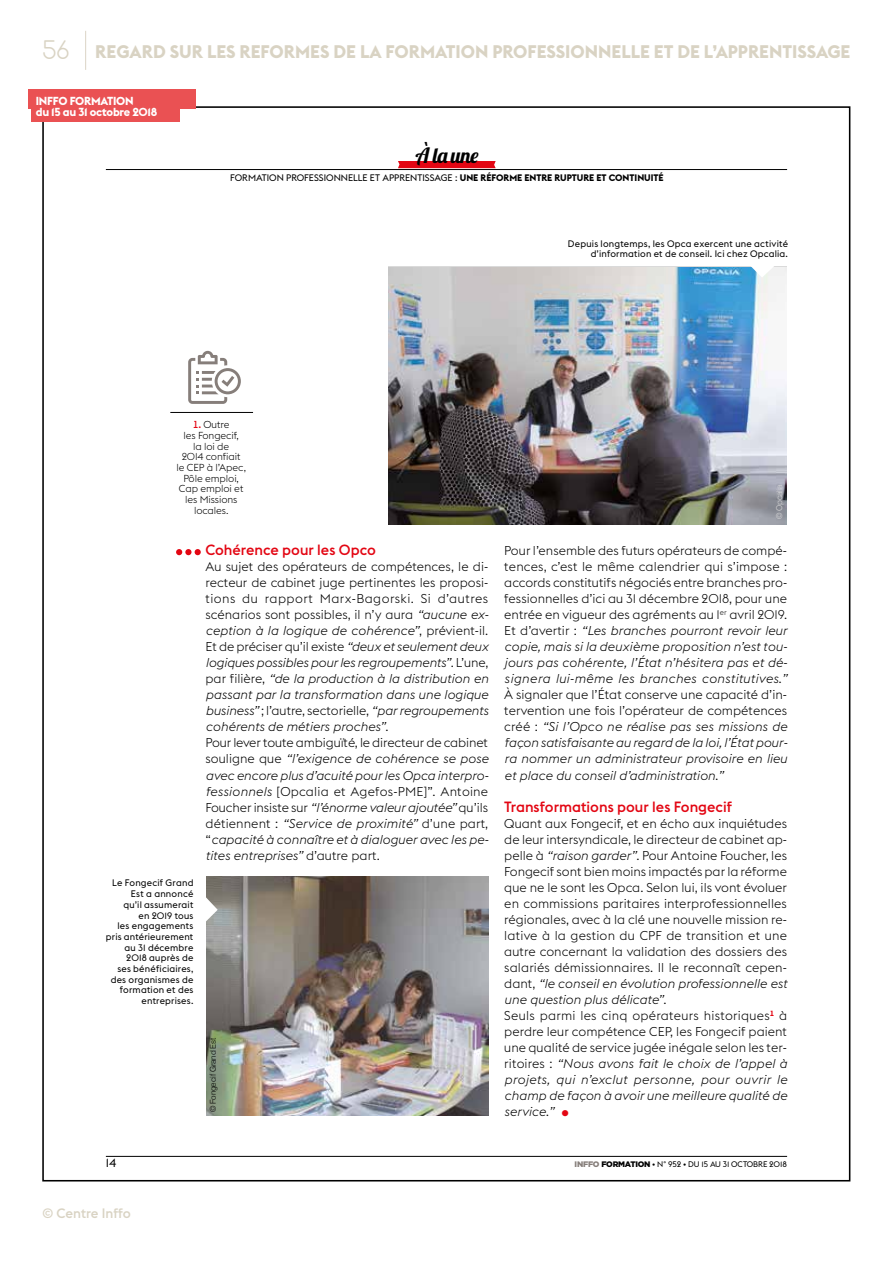
<style>
.page{position:relative;width:893px;height:1263px;background:#fff}
.page>*{position:absolute;margin:0;border:0;box-sizing:border-box;transform-origin:0 0}
.t1{font:300 24px "Comfortaa";color:#d9d3c3}
.t2{font:21px "Lobster 1.4";color:#000}
.t3{font:700 18px "Euclid Flex";color:#d9d3c3}
.t4{font:500 14.7px "Euclid Flex";color:#e30613}
.t5{font:500 13.5px "Euclid Flex";color:#d9d3c3}
.t6{font:300 12.75px/16px "Euclid Flex";color:#000;text-align:justify}
.t7{font:italic 300 12.75px/16px "Euclid Flex";color:#000;text-align:justify}
.t8{font:12px "Euclid Flex";color:#000}
.t9{font:700 11.55px/11.6px "Euclid Flex";letter-spacing:-.02em;color:#fff}
.t10{font:300 10.05px/10.6px "Euclid Flex";letter-spacing:-.01em;color:#000;text-align:center}
.t11{font:9.3px/10.6px "Euclid Flex";letter-spacing:.02em;color:#000;text-align:right}
.t12{font:9.3px/10.6px "Euclid Flex";color:#000;text-align:right}
.t13{font:7.95px "Euclid Flex";letter-spacing:-.01em;color:#000}
.t14{font:300 7.95px "Helvetica";letter-spacing:-.025em;color:#000}
.t15{font:300 7.95px "Helvetica";letter-spacing:-.025em;color:#dadada}
.s1{font-weight:700}
.s2{font-weight:500;color:#e30613}
.s3{font-style:normal}
.s4{font-style:italic}
.s5{font-size:22.65px;color:#e30613}
.s6{font-family:"Gotham";font-weight:900;color:#867e7a}
.s7{font-family:"Gotham";font-weight:900}
</style>
<div class="page">
<hr style="left:85px;top:31px;width:1px;height:39px;background:#dfd9cc">
<div style="left:28px;top:89px;width:167px;height:20px;background:#ea5153"></div>
<div style="left:31px;top:102px;width:149px;height:20px;background:#ea5153"></div>
<svg style="left:398px;top:161px;width:98px;height:7px"></svg>
<hr style="left:415px;top:161px;width:64px;height:4px;background:#e30613">
<hr style="left:106px;top:169px;width:681px;height:1px;background:#000">
<hr style="left:106px;top:1156px;width:681px;height:1px;background:#000">
<img style="left:207px;top:876px;width:281px;height:239px">
<img style="left:389px;top:267px;width:398px;height:257px">
<svg style="left:749px;top:266px;width:27px;height:12px"></svg>
<svg style="left:206px;top:896px;width:12px;height:26px"></svg>
<svg style="left:176px;top:549px;width:25px;height:6px"></svg>
<hr style="left:170px;top:412px;width:83px;height:1px;background:#000">
<svg style="left:188px;top:351px;width:53px;height:53px"></svg>
<h1 class="t1" style="left:43px;top:34px;width:29px">56</h1>
<p class="t9" style="left:36px;top:95px;width:123px">INFFO FORMATION<br>du 15 au 31 octobre 2018</p>
<h3 class="t3" style="left:95px;top:41px;width:757px">REGARD SUR LES REFORMES DE LA FORMATION PROFESSIONNELLE ET DE L’APPRENTISSAGE</h3>
<h2 class="t2" style="left:415px;top:142px;width:65px">À la une</h2>
<p class="t12" style="left:230px;top:173px;width:435px">FORMATION PROFESSIONNELLE ET APPRENTISSAGE : <span class="s1">UNE RÉFORME ENTRE RUPTURE ET CONTINUITÉ</span></p>
<p class="t12" style="left:568px;top:238px;width:222px">Depuis longtemps, les Opca exercent une activité d’information et de conseil. Ici chez Opcalia.</p>
<p class="t10" style="left:176px;top:419px;width:71px"><span class="s2">1.</span> Outre<br>les Fongecif,<br>la loi de<br>2014 confiait<br>le CEP à l’Apec,<br>Pôle emploi,<br>Cap emploi et les Missions locales.</p>
<p class="t11" style="left:106px;top:878px;width:89px">Le Fongecif Grand<br>Est a annoncé<br>qu’il assumerait<br>en 2019 tous<br>les engagements pris antérieurement au 31 décembre<br>2018 auprès de<br>ses bénéficiaires, des organismes de formation et des entreprises.</p>
<p class="t4" style="left:205px;top:541px;width:172px">Cohérence pour les Opco</p>
<p class="t7" style="left:205px;top:559px;width:284px;text-align:left"><span class="s3">Au sujet des opérateurs de compétences, le di&shy;recteur de cabinet juge pertinentes les proposi&shy;tions du rapport Marx-Bagorski. Si d’autres scénarios sont possibles, il n’y aura</span> “aucune ex&shy;ception à la logique de cohérence”<span class="s3">, prévient-il.<br>Et de préciser qu’il existe</span> “deux et seulement deux logiques possibles pour les regroupements”<span class="s3">. L’une, par filière,</span> “de la production à la distribution en passant par la transformation dans une logique business” <span class="s3">; l’autre, sectorielle,</span> “par regroupements cohérents de métiers proches”<span class="s3">.<br>Pour lever toute ambiguïté, le directeur de cabinet souligne que</span> “l’exigence de cohérence se pose avec encore plus d’acuité pour les Opca interpro&shy;fessionnels <span class="s3">[Opcalia et Agefos-PME]”. Antoine Foucher insiste sur</span> “l’énorme valeur ajoutée” <span class="s3">qu’ils détiennent :</span> “Service de proximité” <span class="s3">d’une part, “</span>capacité à connaître et à dialoguer avec les pe&shy;tites entreprises” <span class="s3">d’autre part.</span></p>
<p class="t14" style="left:206px;top:1112px;width:76px;rotate:-90deg">© Fongecif Grand Est</p>
<p class="t15" style="left:772px;top:519px;width:37px;rotate:-90deg">© Opcalia</p>
<p class="t6" style="left:504px;top:543px;width:284px">Pour l’ensemble des futurs opérateurs de compé&shy;tences, c’est le même calendrier qui s’impose : accords constitutifs négociés entre branches pro&shy;fessionnelles d’ici au 31 décembre 2018, pour une entrée en vigueur des agréments au 1<sup>er</sup> avril 2019.<br>Et d’avertir : <span class="s4">“Les branches pourront revoir leur copie, mais si la deuxième proposition n’est tou&shy;jours pas cohérente, l’État n’hésitera pas et dé&shy;signera lui-même les branches constitutives.”</span></p>
<p class="t7" style="left:504px;top:687px;width:285px"><span class="s3">À signaler que l’État conserve une capacité d’in&shy;tervention une fois l’opérateur de compétences créé :</span> “Si l’Opco ne réalise pas ses missions de façon satisfaisante au regard de la loi, l’État pour&shy;ra nommer un administrateur provisoire en lieu et place du conseil d’administration.”</p>
<p class="t4" style="left:504px;top:798px;width:229px">Transformations pour les Fongecif</p>
<p class="t6" style="left:504px;top:815px;width:284px;text-align:left">Quant aux Fongecif, et en écho aux inquiétudes de leur intersyndicale, le directeur de cabinet ap&shy;pelle à <span class="s4">“raison garder”</span>. Pour Antoine Foucher, les Fongecif sont bien moins impactés par la réforme que ne le sont les Opca. Selon lui, ils vont évoluer en commissions paritaires interprofessionnelles régionales, avec à la clé une nouvelle mission re&shy;lative à la gestion du CPF de transition et une autre concernant la validation des dossiers des salariés démissionnaires. Il le reconnaît cepen&shy;dant, <span class="s4">“le conseil en évolution professionnelle est une question plus délicate”</span>.<br>Seuls parmi les cinq opérateurs historiques<sup>1</sup> à perdre leur compétence CEP, les Fongecif paient une qualité de service jugée inégale selon les ter&shy;ritoires : <span class="s4">“Nous avons fait le choix de l’appel à projets, qui n’exclut personne, pour ouvrir le champ de façon à avoir une meilleure qualité de service.”</span> <span class="s5">•</span></p>
<p class="t8" style="left:106px;top:1156px;width:12px">14</p>
<p class="t13" style="left:575px;top:1159px;width:214px"><span class="s6">INFFO</span> <span class="s7">FORMATION</span> • N° 952 • DU 15 AU 31 OCTOBRE 2018</p>
<p class="t5" style="left:43px;top:1205px;width:90px">© Centre Inffo</p>
</div>
